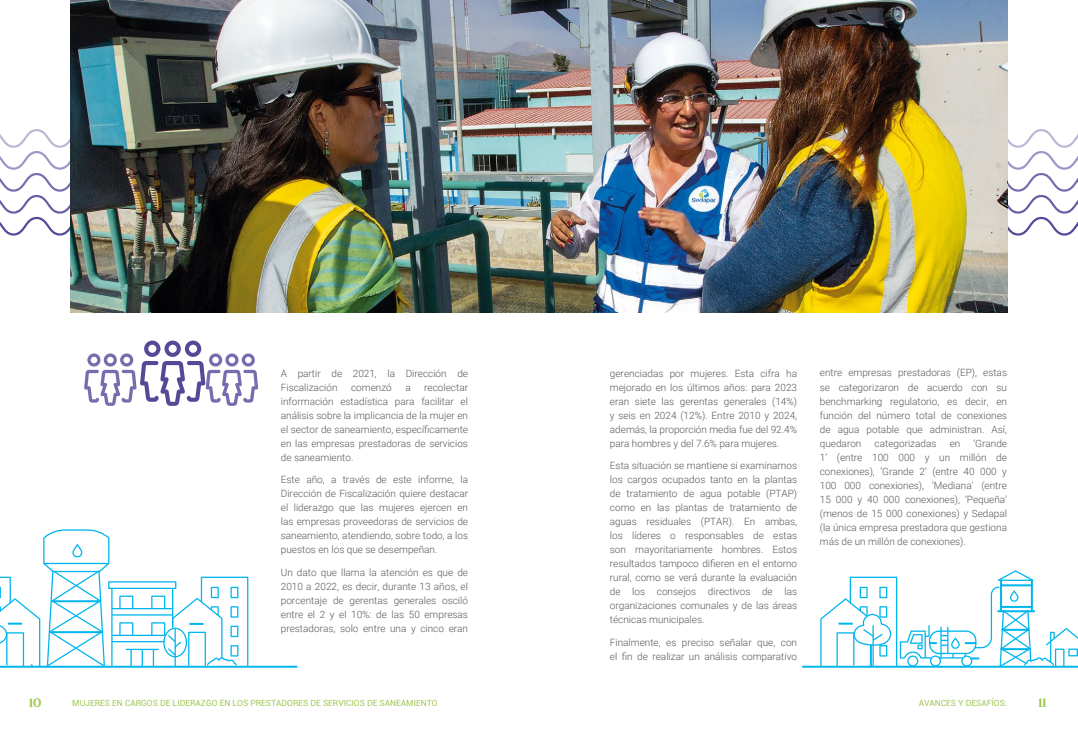
<style>
.page{position:relative;width:1078px;height:738px;background:#fff}
.page>*{position:absolute;margin:0;border:0;box-sizing:border-box;transform-origin:0 0}
.t1{font:12px "Avigea";color:#a1c854}
.t2{font:300 10px/14px "Roboto";color:#575756;text-align:justify}
.t3{font:8.5px "Roboto";color:#a1c854}
</style>
<div class="page">
<svg style="left:0;top:129px;width:71px;height:106px"></svg>
<svg style="left:84px;top:340px;width:174px;height:65px"></svg>
<img style="left:71px;top:0;width:935px;height:312px">
<svg style="left:0;top:529px;width:297px;height:138px"></svg>
<svg style="left:802px;top:570px;width:275px;height:97px"></svg>
<img style="left:588px;top:129px;width:490px;height:106px">
<p class="t2" style="left:281px;top:365px;width:189px">A partir de 2021, la Dirección de<br>Fiscalización</p>
<p class="t2" style="left:281px;top:379px;width:189px;text-indent:143px">recolectar información estadística para facilitar el análisis sobre la implicancia de la mujer en el sector de saneamiento, específicamente en las empresas prestadoras de servicios de saneamiento.</p>
<p class="t2" style="left:281px;top:472px;width:189px">Este año, a través de este informe, la Dirección de Fiscalización quiere destacar el liderazgo que las mujeres ejercen en las empresas proveedoras de servicios de saneamiento, atendiendo, sobre todo, a los puestos en los que se desempeñan.</p>
<p class="t2" style="left:281px;top:564px;width:189px">Un dato que llama la atención es que de 2010 a 2022, es decir, durante 13 años, el porcentaje de gerentas generales osciló entre el 2 y el 10%: de las 50 empresas prestadoras, solo entre una y cinco eran</p>
<p class="t2" style="left:351px;top:379px;width:42px">comenzó</p>
<p class="t2" style="left:405px;top:379px;width:7px">a</p>
<p class="t2" style="left:609px;top:365px;width:189px">gerenciadas por mujeres. Esta cifra ha mejorado en los últimos años: para 2023 eran siete las gerentas generales (14%) y seis en 2024 (12%). Entre 2010 y 2024, además, la proporción media fue del 92.4% para hombres y del 7.6% para mujeres.</p>
<p class="t2" style="left:609px;top:458px;width:189px">Esta situación se mantiene si examinamos los cargos ocupados tanto en la plantas de tratamiento de agua potable (PTAP) como en las plantas de tratamiento de aguas residuales (PTAR). En ambas, los líderes o responsables de estas son mayoritariamente hombres. Estos resultados tampoco difieren en el entorno rural, como se verá durante la evaluación de los consejos directivos de las organizaciones comunales y de las áreas técnicas municipales.</p>
<p class="t2" style="left:609px;top:634px;width:189px">Finalmente, es preciso señalar que, con el fin de realizar un análisis comparativo</p>
<p class="t2" style="left:819px;top:365px;width:189px">entre empresas prestadoras (EP), estas se categorizaron de acuerdo con su benchmarking regulatorio, es decir, en función del número total de conexiones de agua potable que administran. Así, quedaron</p>
<p class="t2" style="left:819px;top:435px;width:189px;text-indent:154px">‘Grande 1’ (entre 100 000 y un millón de conexiones), ‘Grande 2’ (entre 40 000 y 100 000 conexiones), ‘Mediana’ (entre 15 000 y 40 000 conexiones), ‘Pequeña’ (menos de 15 000 conexiones) y Sedapal (la única empresa prestadora que gestiona más de un millón de conexiones).</p>
<p class="t2" style="left:874px;top:435px;width:63px">categorizadas</p>
<p class="t2" style="left:949px;top:435px;width:12px">en</p>
<p class="t1" style="left:29px;top:695px;width:14px">10</p>
<p class="t3" style="left:72px;top:696px;width:367px">MUJERES EN CARGOS DE LIDERAZGO EN LOS PRESTADORES DE SERVICIOS DE SANEAMIENTO</p>
<p class="t3" style="left:918px;top:696px;width:90px">AVANCES Y DESAFÍOS:</p>
<p class="t1" style="left:1038px;top:695px;width:9px">11</p>
</div>
